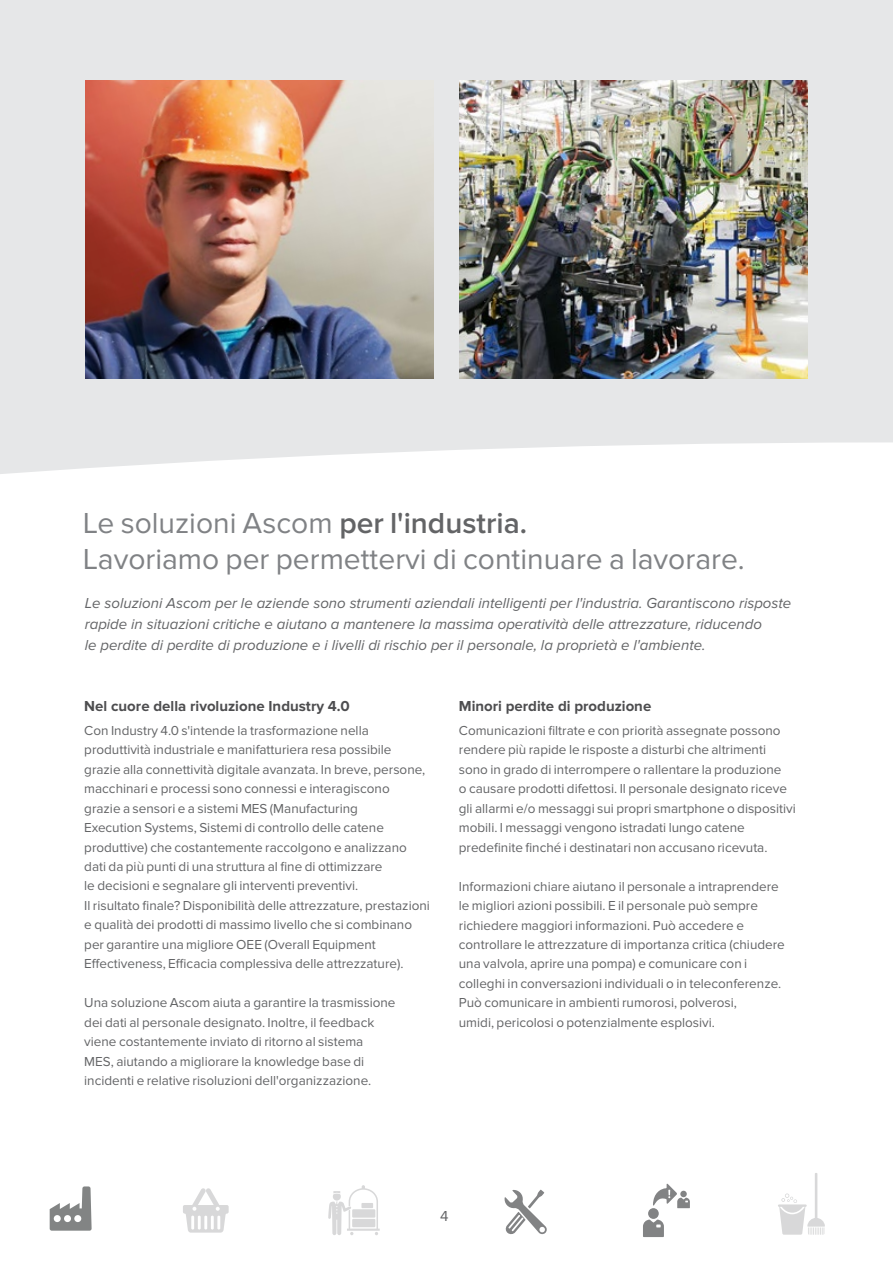
<style>
.page{position:relative;width:893px;height:1263px;background:#fff}
.page>*{position:absolute;margin:0;border:0;box-sizing:border-box;transform-origin:0 0}
.t1{font:30px/36px "Proxima Nova";color:#808285}
.t2{font:italic 15px/21px "Proxima Nova";color:#636466}
.t3{font:700 15px "Proxima Nova";color:#4d4d4f}
.t4{font:15px "Proxima Nova";color:#636466}
.t5{font:13.5px/19.5px "Proxima Nova";color:#636466}
.s1{font-weight:600;color:#636466}
</style>
<div class="page">
<svg style="left:0;top:0;width:893px;height:474px;background:#e7e8e9"></svg>
<img style="left:459px;top:81px;width:349px;height:297px">
<img style="left:85px;top:81px;width:349px;height:297px">
<svg style="left:50px;top:1186px;width:42px;height:45px"></svg>
<svg style="left:504px;top:1190px;width:43px;height:45px"></svg>
<svg style="left:183px;top:1188px;width:46px;height:44px"></svg>
<svg style="left:328px;top:1185px;width:52px;height:50px"></svg>
<svg style="left:648px;top:1208px;width:11px;height:11px"></svg>
<svg style="left:643px;top:1219px;width:21px;height:18px"></svg>
<svg style="left:653px;top:1183px;width:37px;height:25px"></svg>
<svg style="left:778px;top:1173px;width:47px;height:62px"></svg>
<h1 class="t1" style="left:83px;top:505px;width:663px">Le soluzioni Ascom <span class="s1">per l'industria.<br></span>Lavoriamo per permettervi di continuare a lavorare.</h1>
<p class="t2" style="left:85px;top:593px;width:708px">Le soluzioni Ascom per le aziende sono strumenti aziendali intelligenti per l'industria. Garantiscono risposte rapide in situazioni critiche e aiutano a mantenere la massima operatività delle attrezzature, riducendo<br>le perdite di perdite di produzione e i livelli di rischio per il personale, la proprietà e l'ambiente.</p>
<p class="t3" style="left:84px;top:697px;width:267px">Nel cuore della rivoluzione Industry 4.0</p>
<p class="t5" style="left:84px;top:720px;width:347px">Con Industry 4.0 s'intende la trasformazione nella produttività industriale e manifatturiera resa possibile grazie alla connettività digitale avanzata. In breve, persone, macchinari e processi sono connessi e interagiscono<br>grazie a sensori e a sistemi MES (Manufacturing<br>Execution Systems, Sistemi di controllo delle catene produttive) che costantemente raccolgono e analizzano dati da più punti di una struttura al fine di ottimizzare<br>le decisioni e segnalare gli interventi preventivi.<br>Il risultato finale? Disponibilità delle attrezzature, prestazioni e qualità dei prodotti di massimo livello che si combinano per garantire una migliore OEE (Overall Equipment Effectiveness, Efficacia complessiva delle attrezzature).</p>
<p class="t5" style="left:84px;top:993px;width:313px">Una soluzione Ascom aiuta a garantire la trasmissione dei dati al personale designato. Inoltre, il feedback viene costantemente inviato di ritorno al sistema MES, aiutando a migliorare la knowledge base di incidenti e relative risoluzioni dell'organizzazione.</p>
<p class="t3" style="left:459px;top:697px;width:194px">Minori perdite di produzione</p>
<p class="t5" style="left:459px;top:720px;width:338px">Comunicazioni filtrate e con priorità assegnate possono rendere più rapide le risposte a disturbi che altrimenti sono in grado di interrompere o rallentare la produzione<br>o causare prodotti difettosi. Il personale designato riceve gli allarmi e/o messaggi sui propri smartphone o dispositivi mobili. I messaggi vengono istradati lungo catene predefinite finché i destinatari non accusano ricevuta.</p>
<p class="t5" style="left:459px;top:876px;width:327px">Informazioni chiare aiutano il personale a intraprendere le migliori azioni possibili. E il personale può sempre richiedere maggiori informazioni. Può accedere e controllare le attrezzature di importanza critica (chiudere una valvola, aprire una pompa) e comunicare con i colleghi in conversazioni individuali o in teleconferenze.<br>Può comunicare in ambienti rumorosi, polverosi,<br>umidi, pericolosi o potenzialmente esplosivi.</p>
<p class="t4" style="left:440px;top:1207px;width:10px">4</p>
</div>
